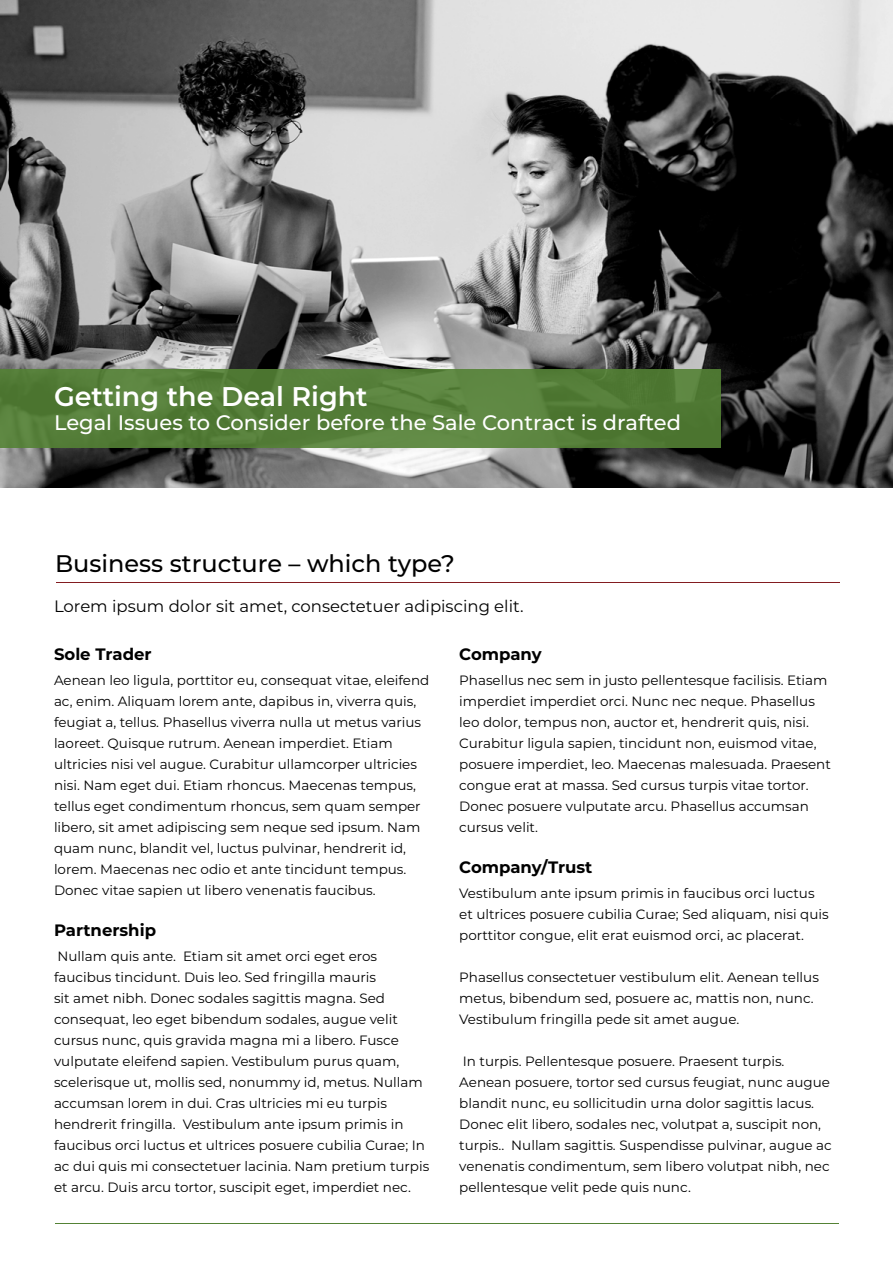
<style>
.page{position:relative;width:893px;height:1263px;background:#fff}
.page>*{position:absolute;margin:0;border:0;box-sizing:border-box;transform-origin:0 0}
.t1{font:600 27px "Montserrat";color:#fff}
.t2{font:500 24px "Montserrat";color:#000}
.t3{font:500 21px "Montserrat";color:#fff}
.t4{font:16.5px "Montserrat";color:#000}
.t5{font:700 16.5px "Montserrat";color:#000}
.t6{font:13.5px/21px "Montserrat";color:#000}
</style>
<div class="page">
<img style="left:1px;top:0;width:892px;height:488px">
<hr style="left:55px;top:1223px;width:783px;height:1px;background:#548235">
<div style="left:1px;top:370px;width:720px;height:78px;background:#548235"></div>
<hr style="left:56px;top:583px;width:783px;height:1px;background:#831c20">
<h1 class="t1" style="left:54px;top:377px;width:315px">Getting the Deal Right</h1>
<h3 class="t3" style="left:54px;top:408px;width:628px">Legal Issues to Consider before the Sale Contract is drafted</h3>
<h2 class="t2" style="left:55px;top:547px;width:401px">Business structure – which type?</h2>
<p class="t4" style="left:54px;top:594px;width:471px">Lorem ipsum dolor sit amet, consectetuer adipiscing elit.</p>
<p class="t5" style="left:54px;top:642px;width:99px">Sole Trader</p>
<p class="t6" style="left:54px;top:669px;width:377px">Aenean leo ligula, porttitor eu, consequat vitae, eleifend ac, enim. Aliquam lorem ante, dapibus in, viverra quis, feugiat a, tellus. Phasellus viverra nulla ut metus varius laoreet. Quisque rutrum. Aenean imperdiet. Etiam ultricies nisi vel augue. Curabitur ullamcorper ultricies nisi. Nam eget dui. Etiam rhoncus. Maecenas tempus, tellus eget condimentum rhoncus, sem quam semper libero, sit amet adipiscing sem neque sed ipsum. Nam quam nunc, blandit vel, luctus pulvinar, hendrerit id, lorem. Maecenas nec odio et ante tincidunt tempus.<br>Donec vitae sapien ut libero venenatis faucibus.</p>
<p class="t5" style="left:54px;top:918px;width:104px">Partnership</p>
<p class="t6" style="left:54px;top:946px;width:377px">Nullam quis ante. Etiam sit amet orci eget eros faucibus tincidunt. Duis leo. Sed fringilla mauris<br>sit amet nibh. Donec sodales sagittis magna. Sed consequat, leo eget bibendum sodales, augue velit cursus nunc, quis gravida magna mi a libero. Fusce vulputate eleifend sapien. Vestibulum purus quam, scelerisque ut, mollis sed, nonummy id, metus. Nullam accumsan lorem in dui. Cras ultricies mi eu turpis hendrerit fringilla. Vestibulum ante ipsum primis in faucibus orci luctus et ultrices posuere cubilia Curae; In ac dui quis mi consectetuer lacinia. Nam pretium turpis et arcu. Duis arcu tortor, suscipit eget, imperdiet nec.</p>
<p class="t5" style="left:459px;top:642px;width:84px">Company</p>
<p class="t6" style="left:459px;top:669px;width:373px">Phasellus nec sem in justo pellentesque facilisis. Etiam imperdiet imperdiet orci. Nunc nec neque. Phasellus leo dolor, tempus non, auctor et, hendrerit quis, nisi.<br>Curabitur ligula sapien, tincidunt non, euismod vitae, posuere imperdiet, leo. Maecenas malesuada. Praesent congue erat at massa. Sed cursus turpis vitae tortor.<br>Donec posuere vulputate arcu. Phasellus accumsan cursus velit.</p>
<p class="t5" style="left:459px;top:855px;width:135px">Company/Trust</p>
<p class="t6" style="left:459px;top:883px;width:371px">Vestibulum ante ipsum primis in faucibus orci luctus et ultrices posuere cubilia Curae; Sed aliquam, nisi quis porttitor congue, elit erat euismod orci, ac placerat.</p>
<p class="t6" style="left:459px;top:967px;width:361px">Phasellus consectetuer vestibulum elit. Aenean tellus metus, bibendum sed, posuere ac, mattis non, nunc.<br>Vestibulum fringilla pede sit amet augue.</p>
<p class="t6" style="left:459px;top:1051px;width:374px">In turpis. Pellentesque posuere. Praesent turpis.<br>Aenean posuere, tortor sed cursus feugiat, nunc augue blandit nunc, eu sollicitudin urna dolor sagittis lacus.<br>Donec elit libero, sodales nec, volutpat a, suscipit non, turpis.. Nullam sagittis. Suspendisse pulvinar, augue ac venenatis condimentum, sem libero volutpat nibh, nec pellentesque velit pede quis nunc.</p>
</div>
